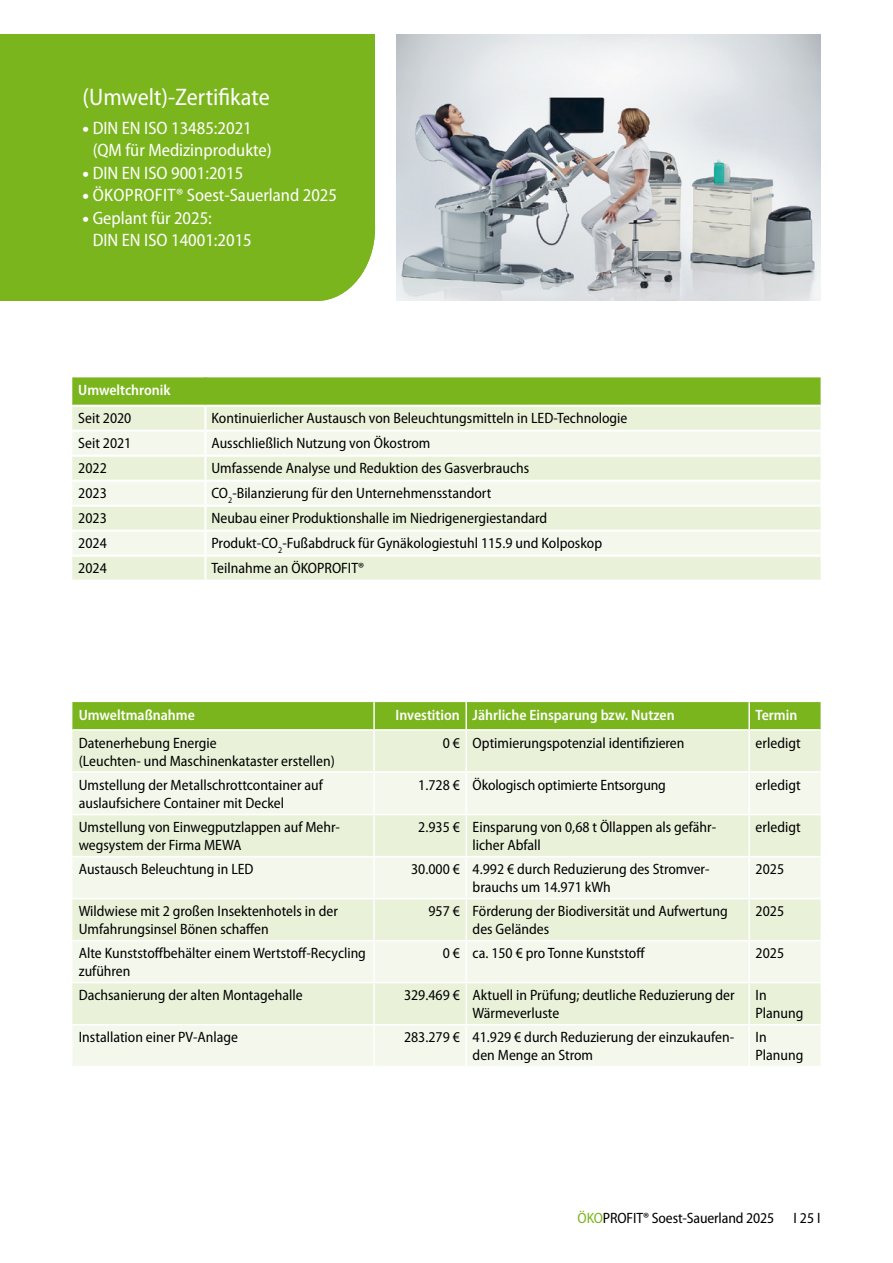
<style>
.page{position:relative;width:893px;height:1263px;background:#fff}
.page>*{position:absolute;margin:0;border:0;box-sizing:border-box;transform-origin:0 0}
.t1{font:semi-condensed 24px "Myriad Pro";color:#fff}
.t2{font:semi-condensed 18px/22.5px "Myriad Pro";color:#fff}
.t3{font:semi-condensed 15px/18px "Myriad Pro";color:#000}
.t4{font:600 semi-condensed 15px "Myriad Pro";color:#fff}
.s1{font-weight:900;font-stretch:normal}
.s2{color:#7ab51d}
</style>
<div class="page">
<img style="left:397px;top:34px;width:424px;height:267px">
<div style="left:72px;top:702px;width:749px;height:27px;background:#7ab51d"></div>
<div style="left:72px;top:731px;width:749px;height:40px;background:#e9f1d9"></div>
<svg style="left:72px;top:773px;width:749px;height:293px;background:#eff5e4"></svg>
<hr style="left:373px;top:702px;width:2px;height:27px;background:#fff">
<hr style="left:465px;top:702px;width:2px;height:27px;background:#fff">
<hr style="left:748px;top:702px;width:2px;height:27px;background:#fff">
<hr style="left:465px;top:731px;width:2px;height:40px;background:#fff">
<hr style="left:748px;top:731px;width:2px;height:40px;background:#fff">
<hr style="left:465px;top:773px;width:2px;height:41px;background:#fff">
<hr style="left:748px;top:773px;width:2px;height:41px;background:#fff">
<hr style="left:373px;top:814px;width:93px;height:1px;background:#fff">
<hr style="left:466px;top:814px;width:283px;height:1px;background:#fff">
<hr style="left:465px;top:815px;width:2px;height:41px;background:#fff">
<hr style="left:749px;top:814px;width:72px;height:1px;background:#fff">
<hr style="left:748px;top:815px;width:2px;height:41px;background:#fff">
<hr style="left:374px;top:856px;width:92px;height:1px;background:#fff">
<hr style="left:466px;top:856px;width:283px;height:1px;background:#fff">
<hr style="left:465px;top:857px;width:2px;height:41px;background:#fff">
<hr style="left:749px;top:856px;width:72px;height:1px;background:#fff">
<hr style="left:748px;top:857px;width:2px;height:41px;background:#fff">
<hr style="left:374px;top:898px;width:92px;height:1px;background:#fff">
<hr style="left:466px;top:898px;width:283px;height:1px;background:#fff">
<hr style="left:465px;top:899px;width:2px;height:41px;background:#fff">
<hr style="left:749px;top:898px;width:72px;height:1px;background:#fff">
<hr style="left:748px;top:899px;width:2px;height:41px;background:#fff">
<hr style="left:374px;top:940px;width:92px;height:1px;background:#fff">
<hr style="left:466px;top:940px;width:283px;height:1px;background:#fff">
<hr style="left:465px;top:941px;width:2px;height:41px;background:#fff">
<hr style="left:749px;top:940px;width:72px;height:1px;background:#fff">
<hr style="left:748px;top:941px;width:2px;height:41px;background:#fff">
<hr style="left:374px;top:982px;width:92px;height:1px;background:#fff">
<hr style="left:466px;top:982px;width:283px;height:1px;background:#fff">
<hr style="left:465px;top:983px;width:2px;height:41px;background:#fff">
<hr style="left:749px;top:982px;width:72px;height:1px;background:#fff">
<hr style="left:748px;top:983px;width:2px;height:41px;background:#fff">
<hr style="left:374px;top:1024px;width:92px;height:1px;background:#fff">
<hr style="left:466px;top:1024px;width:283px;height:1px;background:#fff">
<hr style="left:465px;top:1025px;width:2px;height:41px;background:#fff">
<hr style="left:749px;top:1024px;width:72px;height:1px;background:#fff">
<hr style="left:748px;top:1025px;width:2px;height:41px;background:#fff">
<hr style="left:72px;top:856px;width:302px;height:1px;background:#fff">
<hr style="left:72px;top:898px;width:302px;height:1px;background:#fff">
<hr style="left:72px;top:940px;width:302px;height:1px;background:#fff">
<hr style="left:72px;top:982px;width:302px;height:1px;background:#fff">
<hr style="left:72px;top:1024px;width:302px;height:1px;background:#fff">
<hr style="left:72px;top:814px;width:301px;height:1px;background:#fff">
<hr style="left:373px;top:731px;width:2px;height:40px;background:#fff">
<hr style="left:373px;top:773px;width:2px;height:41px;background:#fff">
<hr style="left:373px;top:815px;width:2px;height:41px;background:#fff">
<hr style="left:373px;top:857px;width:2px;height:41px;background:#fff">
<hr style="left:373px;top:899px;width:2px;height:41px;background:#fff">
<hr style="left:373px;top:941px;width:2px;height:41px;background:#fff">
<hr style="left:373px;top:983px;width:2px;height:41px;background:#fff">
<hr style="left:373px;top:1025px;width:2px;height:41px;background:#fff">
<svg style="left:72px;top:377px;width:749px;height:28px;background:#7db723"></svg>
<div style="left:72px;top:407px;width:749px;height:173px;background:#e9f1d9"></div>
<svg style="left:72px;top:432px;width:749px;height:123px;background:#eff5e4"></svg>
<hr style="left:204px;top:407px;width:2px;height:23px;background:#fff">
<hr style="left:72px;top:430px;width:133px;height:2px;background:#fff">
<hr style="left:205px;top:430px;width:616px;height:2px;background:#fff">
<hr style="left:204px;top:432px;width:2px;height:23px;background:#fff">
<hr style="left:72px;top:455px;width:133px;height:2px;background:#fff">
<hr style="left:205px;top:455px;width:616px;height:2px;background:#fff">
<hr style="left:204px;top:457px;width:2px;height:23px;background:#fff">
<hr style="left:72px;top:480px;width:133px;height:2px;background:#fff">
<hr style="left:205px;top:480px;width:616px;height:2px;background:#fff">
<hr style="left:204px;top:482px;width:2px;height:23px;background:#fff">
<hr style="left:72px;top:505px;width:133px;height:2px;background:#fff">
<hr style="left:205px;top:505px;width:616px;height:2px;background:#fff">
<hr style="left:204px;top:507px;width:2px;height:23px;background:#fff">
<hr style="left:72px;top:530px;width:133px;height:2px;background:#fff">
<hr style="left:205px;top:530px;width:616px;height:2px;background:#fff">
<hr style="left:204px;top:532px;width:2px;height:23px;background:#fff">
<hr style="left:72px;top:555px;width:133px;height:2px;background:#fff">
<hr style="left:205px;top:555px;width:616px;height:2px;background:#fff">
<hr style="left:204px;top:557px;width:2px;height:23px;background:#fff">
<hr style="left:204px;top:377px;width:2px;height:28px;background:#7ab51d">
<div style="left:258px;top:154px;width:117px;height:147px;background:#7ab51d;border-radius:50%"></div>
<div style="left:0;top:0;width:317px;height:301px;background:#7ab51d"></div>
<div style="left:57px;top:0;width:318px;height:232px;background:#7ab51d"></div>
<div style="left:0;top:0;width:893px;height:34px;background:#fff"></div>
<p class="t1" style="left:83px;top:83px;width:189px">(Umwelt)-Zertifikate</p>
<p class="t2" style="left:93px;top:116px;width:181px;text-indent:-10px"><span class="s1">•</span> DIN EN ISO 13485:2021 (QM für Medizinprodukte)</p>
<p class="t2" style="left:83px;top:161px;width:162px"><span class="s1">•</span> DIN EN ISO 9001:2015</p>
<p class="t2" style="left:83px;top:184px;width:256px"><span class="s1">•</span> ÖKOPROFIT® Soest-Sauerland 2025</p>
<p class="t2" style="left:93px;top:206px;width:161px;text-indent:-10px"><span class="s1">•</span> Geplant für 2025:<br>DIN EN ISO 14001:2015</p>
<h1 class="t1" style="left:83px;top:123px;width:155px">Umweltzertifikat</h1>
<p class="t2" style="left:83px;top:156px;width:256px"><span class="s1">•</span> ÖKOPROFIT® Soest-Sauerland 2025</p>
<p class="t4" style="left:78px;top:380px;width:94px">Umweltchronik</p>
<p class="t3" style="left:78px;top:409px;width:55px">Seit 2020</p>
<p class="t3" style="left:211px;top:409px;width:417px">Kontinuierlicher Austausch von Beleuchtungsmitteln in LED-Technologie</p>
<p class="t3" style="left:78px;top:434px;width:55px">Seit 2021</p>
<p class="t3" style="left:211px;top:434px;width:221px">Ausschließlich Nutzung von Ökostrom</p>
<p class="t3" style="left:78px;top:459px;width:30px">2022</p>
<p class="t3" style="left:211px;top:459px;width:319px">Umfassende Analyse und Reduktion des Gasverbrauchs</p>
<p class="t3" style="left:78px;top:484px;width:30px">2023</p>
<p class="t3" style="left:211px;top:484px;width:281px">CO<sub>2</sub>-Bilanzierung für den Unternehmensstandort</p>
<p class="t3" style="left:78px;top:509px;width:30px">2023</p>
<p class="t3" style="left:211px;top:509px;width:337px">Neubau einer Produktionshalle im Niedrigenergiestandard</p>
<p class="t3" style="left:78px;top:534px;width:30px">2024</p>
<p class="t3" style="left:211px;top:534px;width:392px">Produkt-CO<sub>2</sub>-Fußabdruck für Gynäkologiestuhl 115.9 und Kolposkop</p>
<p class="t3" style="left:78px;top:559px;width:30px">2024</p>
<p class="t3" style="left:211px;top:559px;width:154px">Teilnahme an ÖKOPROFIT®</p>
<p class="t4" style="left:79px;top:705px;width:118px">Umweltmaßnahme</p>
<p class="t4" style="left:396px;top:705px;width:66px">Investition</p>
<p class="t4" style="left:473px;top:705px;width:204px">Jährliche Einsparung bzw. Nutzen</p>
<p class="t4" style="left:756px;top:705px;width:43px">Termin</p>
<p class="t3" style="left:79px;top:733px;width:258px">Datenerhebung Energie<br>(Leuchten- und Maschinenkataster erstellen)</p>
<p class="t3" style="left:443px;top:733px;width:19px">0 €</p>
<p class="t3" style="left:473px;top:733px;width:213px">Optimierungspotenzial identifizieren</p>
<p class="t3" style="left:756px;top:733px;width:47px">erledigt</p>
<p class="t3" style="left:79px;top:775px;width:246px">Umstellung der Metallschrottcontainer auf auslaufsichere Container mit Deckel</p>
<p class="t3" style="left:418px;top:775px;width:43px">1.728 €</p>
<p class="t3" style="left:473px;top:775px;width:195px">Ökologisch optimierte Entsorgung</p>
<p class="t3" style="left:756px;top:775px;width:47px">erledigt</p>
<p class="t3" style="left:79px;top:818px;width:263px">Umstellung von Einwegputzlappen auf Mehr&shy;wegsystem der Firma MEWA</p>
<p class="t3" style="left:418px;top:818px;width:43px">2.935 €</p>
<p class="t3" style="left:473px;top:818px;width:245px">Einsparung von 0,68 t Öllappen als gefähr&shy;licher Abfall</p>
<p class="t3" style="left:756px;top:818px;width:47px">erledigt</p>
<p class="t3" style="left:79px;top:860px;width:176px">Austausch Beleuchtung in LED</p>
<p class="t3" style="left:411px;top:860px;width:50px">30.000 €</p>
<p class="t3" style="left:473px;top:860px;width:238px">4.992 € durch Reduzierung des Stromver&shy;brauchs um 14.971 kWh</p>
<p class="t3" style="left:756px;top:860px;width:30px">2025</p>
<p class="t3" style="left:79px;top:902px;width:261px">Wildwiese mit 2 großen Insektenhotels in der<br>Umfahrungsinsel Bönen schaffen</p>
<p class="t3" style="left:428px;top:902px;width:33px">957 €</p>
<p class="t3" style="left:473px;top:902px;width:257px">Förderung der Biodiversität und Aufwertung des Geländes</p>
<p class="t3" style="left:756px;top:902px;width:30px">2025</p>
<p class="t3" style="left:79px;top:944px;width:289px">Alte Kunststoffbehälter einem Wertstoff-Recycling zuführen</p>
<p class="t3" style="left:443px;top:944px;width:19px">0 €</p>
<p class="t3" style="left:473px;top:944px;width:174px">ca. 150 € pro Tonne Kunststoff</p>
<p class="t3" style="left:756px;top:944px;width:30px">2025</p>
<p class="t3" style="left:79px;top:986px;width:225px">Dachsanierung der alten Montagehalle</p>
<p class="t3" style="left:404px;top:986px;width:57px">329.469 €</p>
<p class="t3" style="left:473px;top:986px;width:264px">Aktuell in Prüfung; deutliche Reduzierung der<br>Wärmeverluste</p>
<p class="t3" style="left:756px;top:986px;width:49px">In<br>Planung</p>
<p class="t3" style="left:79px;top:1028px;width:161px">Installation einer PV-Anlage</p>
<p class="t3" style="left:404px;top:1028px;width:57px">283.279 €</p>
<p class="t3" style="left:473px;top:1028px;width:263px">41.929 € durch Reduzierung der einzukaufen&shy;den Menge an Strom</p>
<p class="t3" style="left:756px;top:1028px;width:49px">In<br>Planung</p>
<p class="t3" style="left:578px;top:1209px;width:198px"><span class="s2">ÖKO</span>PROFIT® Soest-Sauerland 2025</p>
<p class="t3" style="left:794px;top:1209px;width:28px">I 25 I</p>
</div>
